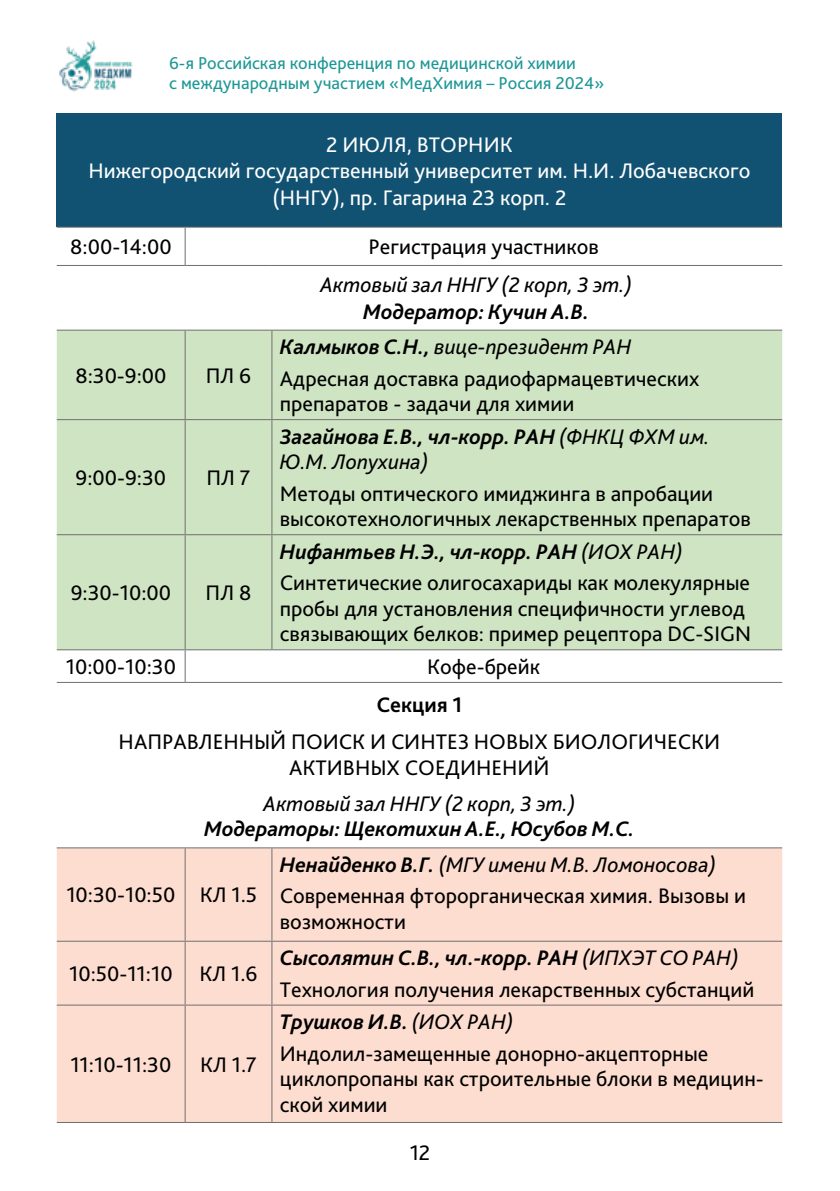
<style>
.page{position:relative;width:840px;height:1191px;background:#fff}
.page>*{position:absolute;margin:0;border:0;box-sizing:border-box;transform-origin:0 0}
.t1{font:22px/31.2px "Bliss Pro";color:#000}
.t2{font:italic 700 22px/25.6px "Bliss Pro";color:#000}
.t3{font:22px/26.4px "Bliss Pro";color:#fff;text-align:center}
.t4{font:italic 22px "Bliss Pro";color:#000}
.t5{font:700 22px "Bliss Pro";color:#000}
.t6{font:18px/20px "Bliss Pro";color:#1c9795}
.s1{font-weight:700;font-style:italic}
.s2{font-style:italic}
.s3{font-weight:400}
</style>
<div class="page">
<img style="left:59px;top:40px;width:74px;height:52px">
<div style="left:57px;top:113px;width:724px;height:114px;background:#115272"></div>
<svg style="left:57px;top:228px;width:724px;height:454px"></svg>
<div style="left:57px;top:331px;width:127px;height:318px;background:#cfe4c3"></div>
<div style="left:185px;top:331px;width:596px;height:318px;background:#cfe4c3"></div>
<div style="left:57px;top:848px;width:127px;height:274px;background:#fcddd0"></div>
<div style="left:185px;top:848px;width:596px;height:274px;background:#fcddd0"></div>
<hr style="left:57px;top:330px;width:128px;height:1px;background:#706f6f">
<hr style="left:185px;top:330px;width:87px;height:1px;background:#706f6f">
<hr style="left:184px;top:331px;width:1px;height:88px;background:#706f6f">
<hr style="left:272px;top:330px;width:509px;height:1px;background:#706f6f">
<hr style="left:271px;top:331px;width:1px;height:88px;background:#706f6f">
<hr style="left:57px;top:419px;width:128px;height:1px;background:#706f6f">
<hr style="left:185px;top:419px;width:87px;height:1px;background:#706f6f">
<hr style="left:184px;top:420px;width:1px;height:114px;background:#706f6f">
<hr style="left:272px;top:419px;width:509px;height:1px;background:#706f6f">
<hr style="left:271px;top:420px;width:1px;height:114px;background:#706f6f">
<hr style="left:57px;top:534px;width:128px;height:1px;background:#706f6f">
<hr style="left:185px;top:534px;width:87px;height:1px;background:#706f6f">
<hr style="left:184px;top:535px;width:1px;height:114px;background:#706f6f">
<hr style="left:272px;top:534px;width:509px;height:1px;background:#706f6f">
<hr style="left:271px;top:535px;width:1px;height:114px;background:#706f6f">
<hr style="left:57px;top:649px;width:128px;height:1px;background:#706f6f">
<hr style="left:185px;top:649px;width:87px;height:1px;background:#706f6f">
<hr style="left:184px;top:650px;width:1px;height:32px;background:#706f6f">
<hr style="left:272px;top:649px;width:509px;height:1px;background:#706f6f">
<hr style="left:57px;top:682px;width:128px;height:1px;background:#706f6f">
<hr style="left:185px;top:682px;width:87px;height:1px;background:#706f6f">
<hr style="left:272px;top:682px;width:509px;height:1px;background:#706f6f">
<hr style="left:57px;top:847px;width:128px;height:1px;background:#706f6f">
<hr style="left:185px;top:847px;width:87px;height:1px;background:#706f6f">
<hr style="left:184px;top:848px;width:1px;height:92px;background:#706f6f">
<hr style="left:272px;top:847px;width:509px;height:1px;background:#706f6f">
<hr style="left:271px;top:848px;width:1px;height:92px;background:#706f6f">
<hr style="left:57px;top:940px;width:128px;height:1px;background:#706f6f">
<hr style="left:185px;top:940px;width:87px;height:1px;background:#706f6f">
<hr style="left:184px;top:941px;width:1px;height:63px;background:#706f6f">
<hr style="left:272px;top:940px;width:509px;height:1px;background:#706f6f">
<hr style="left:271px;top:941px;width:1px;height:63px;background:#706f6f">
<hr style="left:57px;top:1004px;width:128px;height:1px;background:#706f6f">
<hr style="left:185px;top:1004px;width:87px;height:1px;background:#706f6f">
<hr style="left:184px;top:1005px;width:1px;height:117px;background:#706f6f">
<hr style="left:272px;top:1004px;width:509px;height:1px;background:#706f6f">
<hr style="left:271px;top:1005px;width:1px;height:117px;background:#706f6f">
<hr style="left:57px;top:1122px;width:128px;height:1px;background:#706f6f">
<hr style="left:185px;top:1122px;width:87px;height:1px;background:#706f6f">
<hr style="left:272px;top:1122px;width:509px;height:1px;background:#706f6f">
<hr style="left:57px;top:227px;width:128px;height:1px;background:#706f6f">
<hr style="left:185px;top:227px;width:87px;height:1px;background:#706f6f">
<hr style="left:184px;top:228px;width:1px;height:37px;background:#706f6f">
<hr style="left:272px;top:227px;width:509px;height:1px;background:#706f6f">
<hr style="left:57px;top:265px;width:128px;height:1px;background:#706f6f">
<hr style="left:185px;top:265px;width:87px;height:1px;background:#706f6f">
<hr style="left:272px;top:265px;width:509px;height:1px;background:#706f6f">
<p class="t6" style="left:169px;top:52px;width:436px">6-я Российская конференция по медицинской химии<br>с международным участием «МедХимия – Россия 2024»</p>
<p class="t3" style="left:88px;top:131px;width:663px">2 ИЮЛЯ, ВТОРНИК<br>Нижегородский государственный университет им. Н.И. Лобачевского (ННГУ), пр. Гагарина 23 корп. 2</p>
<p class="t1" style="left:70px;top:231px;width:103px">8:00-14:00</p>
<p class="t1" style="left:368px;top:231px;width:232px">Регистрация участников</p>
<p class="t4" style="left:320px;top:271px;width:313px">Актовый зал ННГУ (2 корп, 3 эт.)</p>
<p class="t2" style="left:363px;top:298px;width:227px">Модератор: Кучин А.В.</p>
<p class="t1" style="left:75px;top:359px;width:92px">8:30-9:00</p>
<p class="t1" style="left:206px;top:359px;width:47px">ПЛ 6</p>
<p class="t1" style="left:76px;top:461px;width:92px">9:00-9:30</p>
<p class="t1" style="left:206px;top:461px;width:45px">ПЛ 7</p>
<p class="t1" style="left:71px;top:576px;width:102px">9:30-10:00</p>
<p class="t1" style="left:205px;top:576px;width:47px">ПЛ 8</p>
<p class="t1" style="left:280px;top:331px;width:420px"><span class="s1">Калмыков С.Н.,</span> <span class="s2">вице-президент РАН<br></span>Адресная доставка радиофармацевтических</p>
<p class="t1" style="left:280px;top:388px;width:296px">препаратов - задачи для химии</p>
<p class="t2" style="left:280px;top:423px;width:431px">Загайнова Е.В., чл-корр. РАН <span class="s3">(ФНКЦ ФХМ им.<br>Ю.М. Лопухина)</span></p>
<p class="t1" style="left:280px;top:480px;width:472px;line-height:25.6px">Методы оптического имиджинга в апробации высокотехнологичных лекарственных препаратов</p>
<p class="t1" style="left:280px;top:535px;width:471px"><span class="s1">Нифантьев Н.Э., чл-корр. РАН</span> <span class="s2">(ИОХ РАН)<br></span>Синтетические олигосахариды как молекулярные</p>
<p class="t1" style="left:280px;top:595px;width:472px;line-height:25.6px">пробы для установления специфичности углевод связывающих белков: пример рецептора DC-SIGN</p>
<p class="t1" style="left:66px;top:650px;width:111px">10:00-10:30</p>
<p class="t1" style="left:427px;top:650px;width:114px">Кофе-брейк</p>
<p class="t5" style="left:376px;top:690px;width:87px">Секция 1</p>
<p class="t1" style="left:119px;top:728px;width:602px;line-height:25.6px;text-align:center">НАПРАВЛЕННЫЙ ПОИСК И СИНТЕЗ НОВЫХ БИОЛОГИЧЕСКИ<br>АКТИВНЫХ СОЕДИНЕНИЙ</p>
<p class="t4" style="left:263px;top:789px;width:313px">Актовый зал ННГУ (2 корп, 3 эт.)</p>
<p class="t2" style="left:204px;top:815px;width:432px">Модераторы: Щекотихин А.Е., Юсубов М.С.</p>
<p class="t1" style="left:66px;top:879px;width:192px">10:30-10:50 КЛ 1.5</p>
<p class="t1" style="left:69px;top:957px;width:190px">10:50-11:10 КЛ 1.6</p>
<p class="t1" style="left:70px;top:1048px;width:102px">11:10-11:30</p>
<p class="t1" style="left:200px;top:1048px;width:58px">КЛ 1.7</p>
<p class="t1" style="left:280px;top:848px;width:467px"><span class="s1">Ненайденко В.Г.</span> <span class="s2">(МГУ имени М.В. Ломоносова)<br></span>Современная фторорганическая химия. Вызовы и</p>
<p class="t1" style="left:280px;top:905px;width:128px">возможности</p>
<p class="t1" style="left:280px;top:942px;width:476px"><span class="s1">Сысолятин С.В., чл.-корр. РАН</span> <span class="s2">(ИПХЭТ СО РАН)<br></span>Технология получения лекарственных субстанций</p>
<p class="t1" style="left:280px;top:1005px;width:430px"><span class="s1">Трушков И.В.</span> <span class="s2">(ИОХ РАН)<br></span>Индолил-замещенные донорно-акцепторные</p>
<p class="t1" style="left:280px;top:1065px;width:485px;line-height:25.6px">циклопропаны как строительные блоки в медицин&shy;ской химии</p>
<p class="t1" style="left:409px;top:1136px;width:22px">12</p>
</div>
